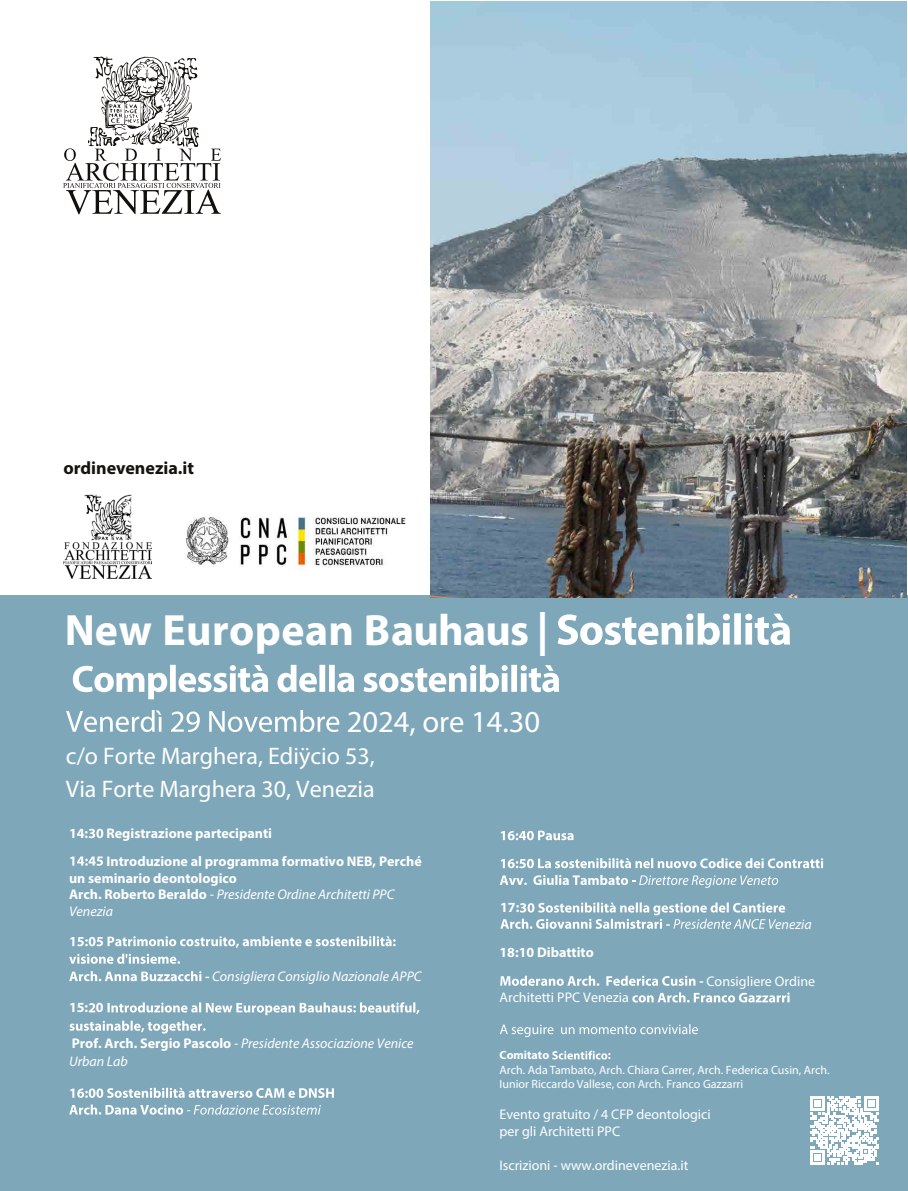
<style>
.page{position:relative;width:908px;height:1191px;background:#fff}
.page>*{position:absolute;margin:0;border:0;box-sizing:border-box;transform-origin:0 0}
.t1{font:700 44px "Myriad Pro";letter-spacing:.01em;color:#fff}
.t2{font:30.6px "Myriad Pro";color:#fff}
.t3{font:24px/33px "Myriad Pro";color:#fff}
.t4{font:700 18px "Myriad Pro";color:#15130f}
.t5{font:700 14px/16.9px "Myriad Pro";color:#fff}
.t6{font:14px/16.8px "Myriad Pro";color:#fff}
.t7{font:italic 14px/17.6px "Myriad Pro";color:#fff}
.t8{font:12px/14.4px "Myriad Pro";color:#fff}
.t9{font:700 12px "Myriad Pro";color:#fff}
.s1{font-weight:400;font-style:italic}
.s2{font-weight:700;font-style:normal}
</style>
<div class="page">
<div style="left:0;top:595px;width:907px;height:596px;background:#7fa7ba"></div>
<svg style="left:500px;top:830px;width:73px;height:10px"></svg>
<svg style="left:500px;top:858px;width:322px;height:10px"></svg>
<svg style="left:500px;top:875px;width:26px;height:10px"></svg>
<svg style="left:533px;top:875px;width:244px;height:13px"></svg>
<svg style="left:500px;top:902px;width:284px;height:26px"></svg>
<svg style="left:500px;top:975px;width:203px;height:10px"></svg>
<svg style="left:632px;top:992px;width:157px;height:10px"></svg>
<svg style="left:500px;top:1024px;width:197px;height:13px"></svg>
<svg style="left:552px;top:1050px;width:55px;height:9px"></svg>
<svg style="left:810px;top:1096px;width:68px;height:68px"></svg>
<svg style="left:63px;top:57px;width:158px;height:157px"></svg>
<svg style="left:557px;top:613px;width:232px;height:32px"></svg>
<svg style="left:73px;top:665px;width:486px;height:34px"></svg>
<svg style="left:66px;top:710px;width:95px;height:22px"></svg>
<svg style="left:171px;top:711px;width:29px;height:21px"></svg>
<svg style="left:209px;top:710px;width:130px;height:22px"></svg>
<svg style="left:89px;top:828px;width:14px;height:10px"></svg>
<svg style="left:70px;top:856px;width:33px;height:9px"></svg>
<svg style="left:70px;top:936px;width:325px;height:11px"></svg>
<svg style="left:69px;top:953px;width:111px;height:10px"></svg>
<svg style="left:69px;top:971px;width:140px;height:10px"></svg>
<svg style="left:69px;top:1002px;width:350px;height:31px"></svg>
<svg style="left:70px;top:1087px;width:264px;height:10px"></svg>
<svg style="left:69px;top:1104px;width:252px;height:10px"></svg>
<img style="left:430px;top:1px;width:476px;height:596px">
<img style="left:186px;top:517px;width:220px;height:54px">
<img style="left:63px;top:494px;width:89px;height:84px">
<p class="t4" style="left:63px;top:456px;width:132px">ordinevenezia.it</p>
<h1 class="t1" style="left:65px;top:601px;width:485px">New European Bauhaus |</h1>
<h2 class="t2" style="left:346px;top:702px;width:195px">2024, ore 14.30</h2>
<h3 class="t3" style="left:66px;top:739px;width:310px">c/o Forte Marghera, Ediÿcio 53,<br>Via Forte Marghera 30, Venezia</h3>
<p class="t5" style="left:69px;top:824px;width:21px">14:</p>
<p class="t5" style="left:106px;top:819px;width:316px;line-height:27.6px">Registrazione partecipanti<br>Introduzione al programma formativo NEB, Perché</p>
<p class="t5" style="left:69px;top:869px;width:327px">un seminario deontologico<br>Arch. Roberto Beraldo <span class="s1">- Presidente Ordine Architetti PPC<br>Venezia</span></p>
<p class="t5" style="left:500px;top:898px;width:21px">17:</p>
<p class="t7" style="left:212px;top:967px;width:211px">Consigliera Consiglio Nazionale APPC</p>
<p class="t5" style="left:499px;top:943px;width:96px">18:10 Dibattito</p>
<p class="t7" style="left:774px;top:915px;width:38px">enezia</p>
<p class="t6" style="left:706px;top:972px;width:110px">Consigliere Ordine</p>
<p class="t5" style="left:69px;top:998px;width:36px">15: 0</p>
<p class="t7" style="left:69px;top:1034px;width:346px"><span class="s2">Prof. Arch. Sergio Pascolo</span> - Presidente Associazione Venice<br>Urban Lab</p>
<p class="t6" style="left:499px;top:989px;width:131px">Architetti PPC Venezia</p>
<p class="t9" style="left:499px;top:1047px;width:51px">Comitato</p>
<p class="t9" style="left:607px;top:1047px;width:5px">:</p>
<p class="t8" style="left:499px;top:1062px;width:331px">Arch. Ada Tambato, Arch. Chiara Carrer, Arch. Federica Cusin, Arch.<br>Iunior Riccardo Vallese, con Arch. Franco Gazzarri</p>
<p class="t6" style="left:499px;top:1106px;width:213px">Evento gratuito / 4 CFP deontologici per gli Architetti PPC</p>
<p class="t6" style="left:499px;top:1156px;width:190px">Iscrizioni - www.ordinevenezia.it</p>
</div>
